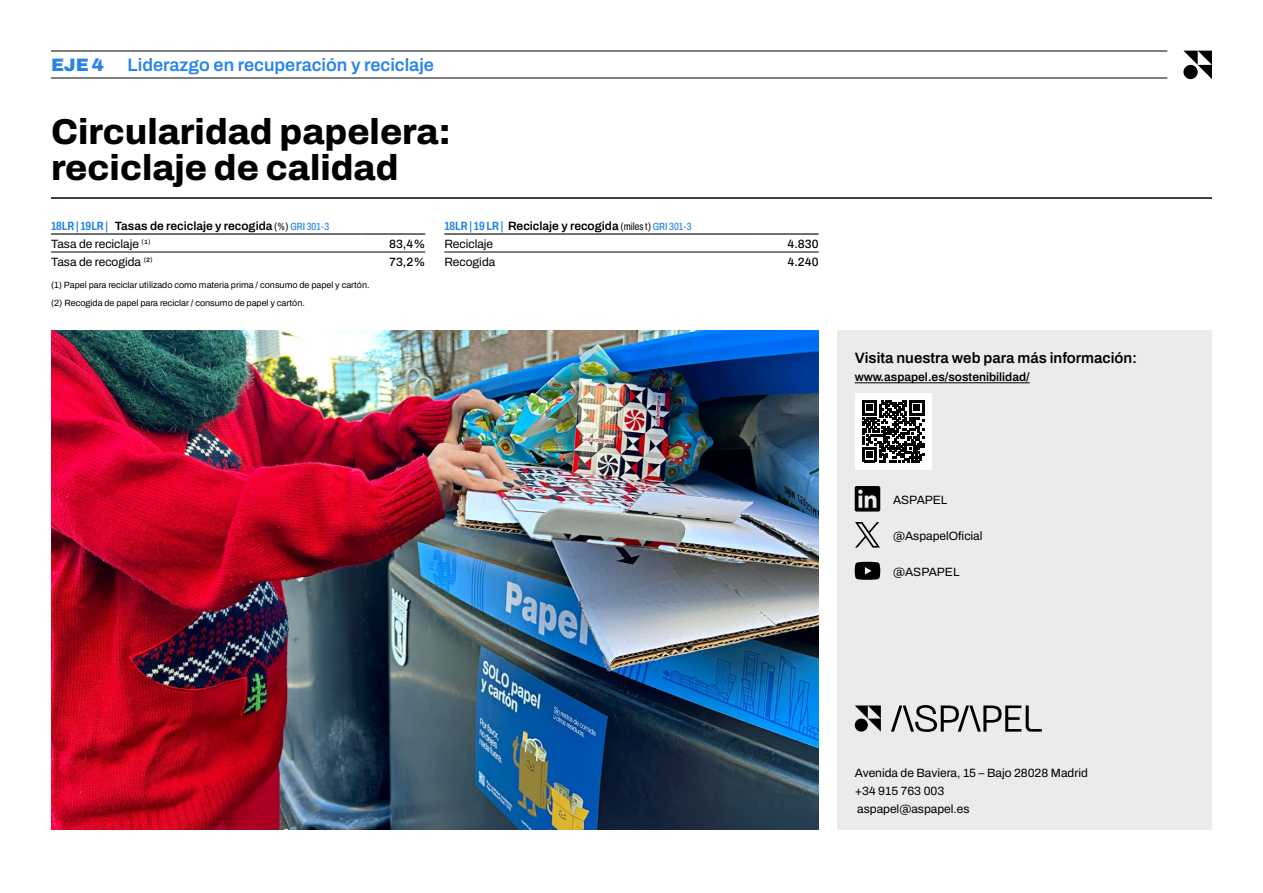
<style>
.page{position:relative;width:1263px;height:893px;background:#fff}
.page>*{position:absolute;margin:0;border:0;box-sizing:border-box;transform-origin:0 0}
.t1{font:800 36px/36px "Archivo";color:#000}
.t2{font:600 18px "Archivo";color:#2985e6}
.t3{font:900 18px "Archivo";color:#2985e6}
.t4{font:600 15px "Archivo";color:#000}
.t5{font:600 12px/18px "Archivo";color:#000}
.t6{font:12px/18px "Archivo";color:#000}
.t7{font:500 12px "Archivo";color:#000}
.t8{font:9px/18px "Archivo";color:#000}
.s1{font-family:"Archivo Condensed";font-weight:700;color:#2985e6}
.s2{font-family:"Archivo Condensed";font-weight:400;font-size:10.5px}
.s3{font-family:"Archivo Condensed";font-weight:500;font-size:10.5px;color:#2985e6}
.s4{font-weight:400}
</style>
<div class="page">
<hr style="left:51px;top:197px;width:1161px;height:2px;background:#000">
<hr style="left:51px;top:51px;width:1116px;height:1px;background:#000">
<hr style="left:51px;top:78px;width:1116px;height:1px;background:#000">
<svg style="left:1183px;top:51px;width:29px;height:28px"></svg>
<hr style="left:51px;top:252px;width:310px;height:1px;background:#000">
<hr style="left:361px;top:252px;width:64px;height:1px;background:#000">
<hr style="left:51px;top:233px;width:310px;height:2px;background:#000">
<hr style="left:361px;top:233px;width:64px;height:2px;background:#000">
<hr style="left:444px;top:252px;width:311px;height:1px;background:#000">
<hr style="left:755px;top:252px;width:64px;height:1px;background:#000">
<hr style="left:444px;top:233px;width:311px;height:2px;background:#000">
<hr style="left:755px;top:233px;width:64px;height:2px;background:#000">
<img style="left:51px;top:330px;width:768px;height:500px">
<div style="left:838px;top:330px;width:374px;height:500px;background:#ebebeb"></div>
<svg style="left:855px;top:705px;width:26px;height:27px"></svg>
<svg style="left:891px;top:705px;width:151px;height:27px"></svg>
<div style="left:855px;top:393px;width:76px;height:77px;background:#fff"></div>
<svg style="left:862px;top:400px;width:62px;height:62px"></svg>
<hr style="left:855px;top:383px;width:175px;height:1px;background:#000">
<svg style="left:855px;top:486px;width:25px;height:26px"></svg>
<svg style="left:855px;top:522px;width:25px;height:26px"></svg>
<svg style="left:855px;top:562px;width:25px;height:18px"></svg>
<h2 class="t3" style="left:51px;top:51px;width:54px">EJE 4</h2>
<h2 class="t2" style="left:128px;top:51px;width:308px">Liderazgo en recuperación y reciclaje</h2>
<h1 class="t1" style="left:51px;top:113px;width:401px">Circularidad papelera: reciclaje de calidad</h1>
<p class="t5" style="left:51px;top:216px;width:280px"><span class="s1">18LR | 19LR |</span> Tasas de reciclaje y recogida <span class="s2">(%)</span> <span class="s3">GRI 301-3<br></span><span class="s4">Tasa de reciclaje</span> <sup>(</sup><span class="s4">1</span><sup>)</sup></p>
<p class="t7" style="left:389px;top:234px;width:38px">83,4 %</p>
<p class="t5" style="left:444px;top:216px;width:249px"><span class="s1">18LR | 19 LR |</span> Reciclaje y recogida <span class="s2">(miles t)</span> <span class="s3">GRI 301-3<br></span><span class="s4">Reciclaje</span></p>
<p class="t7" style="left:788px;top:234px;width:32px">4.830</p>
<p class="t6" style="left:51px;top:252px;width:103px">Tasa de recogida <sup>(</sup>2<sup>)</sup></p>
<p class="t7" style="left:389px;top:252px;width:38px">73,2 %</p>
<p class="t8" style="left:51px;top:276px;width:320px">(1) Papel para reciclar utilizado como materia prima / consumo de papel y cartón. (2) Recogida de papel para reciclar / consumo de papel y cartón.</p>
<p class="t6" style="left:444px;top:252px;width:52px">Recogida</p>
<p class="t7" style="left:788px;top:252px;width:32px">4.240</p>
<p class="t4" style="left:855px;top:347px;width:284px">Visita nuestra web para más información:</p>
<p class="t5" style="left:855px;top:368px;width:176px">www.aspapel.es/sostenibilidad/</p>
<p class="t6" style="left:893px;top:491px;width:56px">ASPAPEL</p>
<p class="t6" style="left:893px;top:527px;width:91px">@AspapelOficial</p>
<p class="t6" style="left:893px;top:563px;width:68px">@ASPAPEL</p>
<p class="t6" style="left:855px;top:764px;width:235px">Avenida de Baviera, 15 – Bajo 28028 Madrid +34 915 763 003<br>aspapel@aspapel.es</p>
</div>
